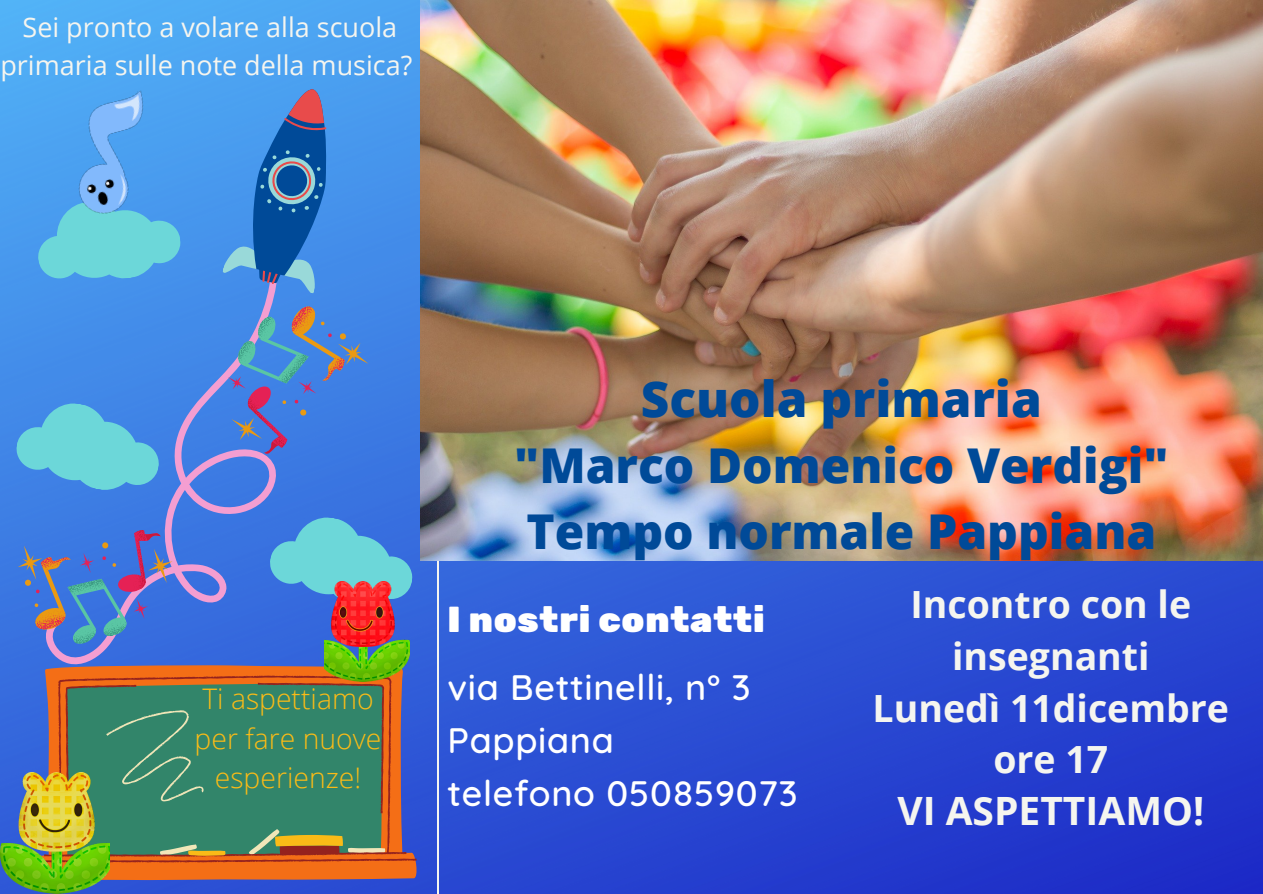
<style>
.page{position:relative;width:1263px;height:894px;background:#fff}
.page>*{position:absolute;margin:0;border:0;box-sizing:border-box;transform-origin:0 0}
.t1{font:800 49.5px "Open Sans";color:#004a98}
.t2{font:800 48px "Open Sans";color:#004a98}
.t3{font:700 39px "Open Sans";color:#f5f5ef}
.t4{font:700 37.5px/51.8px "Open Sans";color:#f5f5ef;text-align:center}
.t5{font:500 36px "Quicksand";letter-spacing:.02em;color:#fff}
.t6{font:900 36px "Rubik";letter-spacing:.02em;color:#fff}
.t7{font:300 28.35px/39.3px "Open Sans";color:#fabb17;text-align:center}
.t8{font:27px/37px "Open Sans";color:#f5f5ef;text-align:center}
</style>
<div class="page">
<img style="left:0;top:0;width:1263px;height:893px">
<hr style="left:438px;top:0;width:1px;height:893px;background:#f5f5ef">
<svg style="left:35px;top:247px;width:350px;height:469px;background:#457de2"></svg>
<svg style="left:36px;top:665px;width:383px;height:214px;background:#de6c2a"></svg>
<svg style="left:36px;top:675px;width:381px;height:187px;background:#786d5a"></svg>
<svg style="left:106px;top:710px;width:280px;height:145px;background:#3f8668"></svg>
<svg style="left:32px;top:190px;width:152px;height:99px;background:#5bb9e1"></svg>
<svg style="left:265px;top:508px;width:155px;height:104px;background:#50a0db"></svg>
<img style="left:421px;top:0;width:841px;height:560px">
<img style="left:0;top:772px;width:109px;height:120px">
<img style="left:324px;top:581px;width:86px;height:100px">
<svg style="left:204px;top:81px;width:174px;height:395px;background:#4885d5"></svg>
<svg style="left:8px;top:394px;width:177px;height:260px;background:#528bd6"></svg>
<img style="left:39px;top:84px;width:159px;height:159px">
<p class="t8" style="left:0;top:8px;width:413px">Sei pronto a volare alla scuola primaria sulle note della musica?</p>
<p class="t7" style="left:195px;top:678px;width:188px">Ti aspettiamo per fare nuove esperienze!</p>
<p class="t1" style="left:641px;top:363px;width:402px">Scuola primaria</p>
<p class="t2" style="left:514px;top:431px;width:656px">"Marco Domenico Verdigi"</p>
<p class="t2" style="left:526px;top:498px;width:631px">Tempo normale Pappiana</p>
<p class="t6" style="left:447px;top:597px;width:319px">I nostri contatti</p>
<p class="t5" style="left:447px;top:663px;width:305px">via Bettinelli, n° 3</p>
<p class="t5" style="left:447px;top:716px;width:168px">Pappiana</p>
<p class="t5" style="left:447px;top:769px;width:352px">telefono 050859073</p>
<p class="t4" style="left:910px;top:577px;width:282px">Incontro con le insegnanti</p>
<p class="t4" style="left:872px;top:680px;width:358px">Lunedì 11dicembre ore 17</p>
<p class="t3" style="left:897px;top:783px;width:308px">VI ASPETTIAMO!</p>
</div>
